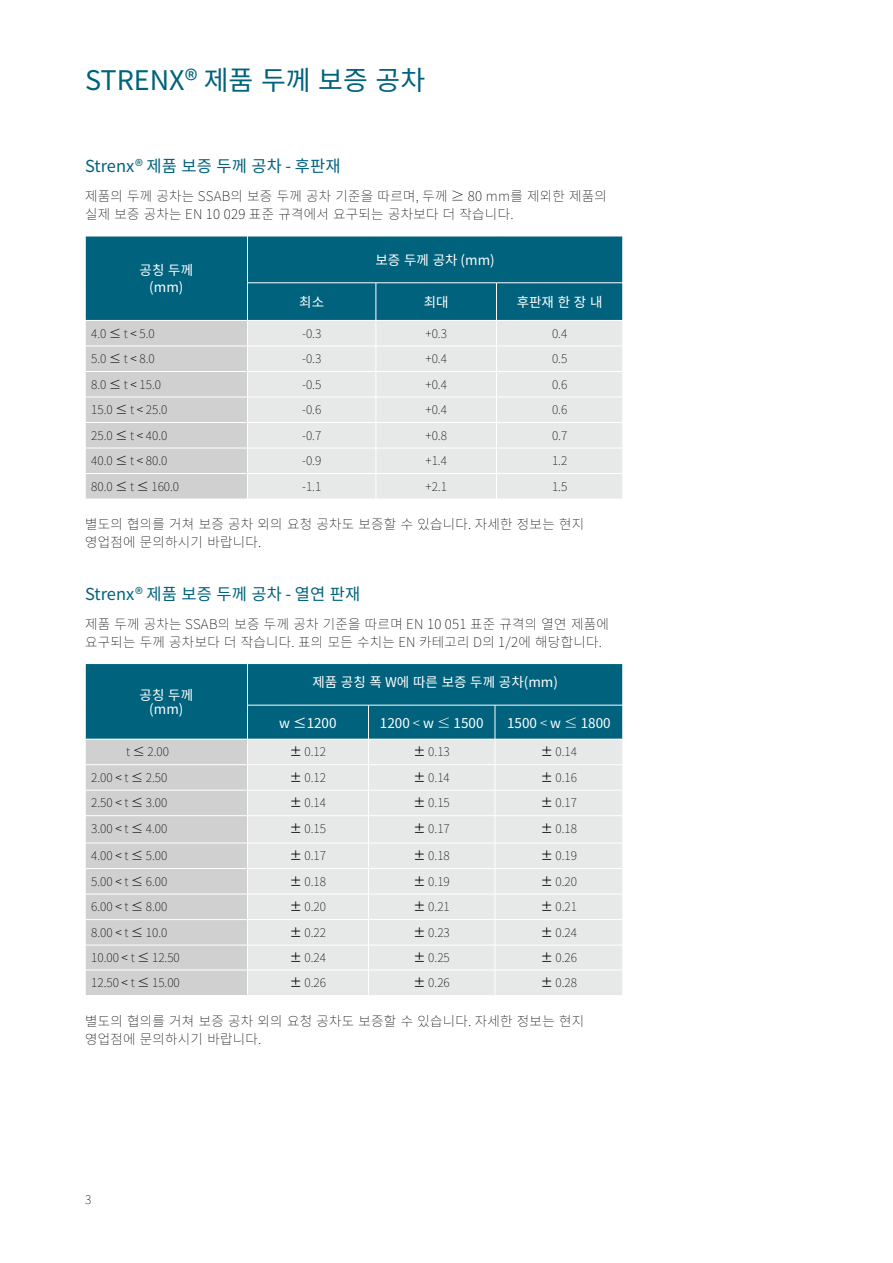
<style>
.page{position:relative;width:893px;height:1263px;background:#fff}
.page>*{position:absolute;margin:0;border:0;box-sizing:border-box;transform-origin:0 0}
.t1{font:27px "Noto Sans CJ Kkr";color:#00627d}
.t2{font:16.5px "Noto Sans CJ Kkr";color:#00627d}
.t3{font:100 13.5px/18px "Noto Sans CJ Kkr";letter-spacing:.02em;color:#000}
.t4{font:13.5px/16.2px "Noto Sans CJ Kkr";color:#fff;text-align:center}
.t5{font:100 12px "Noto Sans CJ Kkr";color:#000}
.s1{font-weight:300}
.s2{font-weight:400}
</style>
<div class="page">
<div style="left:86px;top:237px;width:536px;height:83px;background:#00627d"></div>
<div style="left:248px;top:321px;width:374px;height:178px;background:#e7e8e8"></div>
<hr style="left:247px;top:346px;width:129px;height:1px;background:#fff">
<hr style="left:376px;top:346px;width:120px;height:1px;background:#fff">
<hr style="left:496px;top:346px;width:127px;height:1px;background:#fff">
<hr style="left:247px;top:371px;width:129px;height:1px;background:#fff">
<hr style="left:376px;top:371px;width:120px;height:1px;background:#fff">
<hr style="left:496px;top:371px;width:127px;height:1px;background:#fff">
<hr style="left:247px;top:397px;width:129px;height:1px;background:#fff">
<hr style="left:376px;top:397px;width:120px;height:1px;background:#fff">
<hr style="left:496px;top:397px;width:127px;height:1px;background:#fff">
<hr style="left:247px;top:422px;width:129px;height:1px;background:#fff">
<hr style="left:376px;top:422px;width:120px;height:1px;background:#fff">
<hr style="left:496px;top:422px;width:127px;height:1px;background:#fff">
<hr style="left:247px;top:448px;width:129px;height:1px;background:#fff">
<hr style="left:376px;top:448px;width:120px;height:1px;background:#fff">
<hr style="left:496px;top:448px;width:127px;height:1px;background:#fff">
<hr style="left:247px;top:473px;width:129px;height:1px;background:#fff">
<hr style="left:376px;top:473px;width:120px;height:1px;background:#fff">
<hr style="left:496px;top:473px;width:127px;height:1px;background:#fff">
<hr style="left:247px;top:236px;width:1px;height:47px;background:#fff">
<div style="left:86px;top:320px;width:162px;height:179px;background:#d0d0d1"></div>
<hr style="left:247px;top:282px;width:129px;height:1px;background:#fff">
<hr style="left:247px;top:283px;width:1px;height:37px;background:#fff">
<hr style="left:496px;top:282px;width:127px;height:1px;background:#fff">
<hr style="left:376px;top:282px;width:120px;height:1px;background:#fff">
<hr style="left:376px;top:283px;width:1px;height:37px;background:#fff">
<hr style="left:496px;top:283px;width:1px;height:37px;background:#fff">
<svg style="left:376px;top:321px;width:1px;height:178px"></svg>
<svg style="left:496px;top:321px;width:1px;height:178px"></svg>
<svg style="left:85px;top:663px;width:538px;height:332px;background:#afc6cc"></svg>
<h1 class="t1" style="left:85px;top:64px;width:342px">STRENX® 제품 두께 보증 공차</h1>
<h2 class="t2" style="left:85px;top:157px;width:257px">Strenx® 제품 보증 두께 공차 - 후판재</h2>
<p class="t3" style="left:85px;top:187px;width:523px">제품의 두께 공차는 SSAB의 보증 두께 공차 기준을 따르며, 두께 ≥ 80 mm를 제외한 제품의 실제 보증 공차는 EN 10 029 표준 규격에서 요구되는 공차보다 더 작습니다.</p>
<p class="t4" style="left:140px;top:263px;width:55px">공칭 두께 (mm)</p>
<p class="t4" style="left:375px;top:252px;width:121px">보증 두께 공차 (mm)</p>
<p class="t4" style="left:299px;top:294px;width:26px">최소</p>
<p class="t4" style="left:424px;top:294px;width:26px">최대</p>
<p class="t4" style="left:517px;top:294px;width:87px">후판재 한 장 내</p>
<p class="t5" style="left:91px;top:326px;width:65px">4.0 <span class="s1">≤</span> t <span class="s1">&lt;</span> 5.0</p>
<p class="t5" style="left:302px;top:326px;width:21px">-0.3</p>
<p class="t5" style="left:425px;top:326px;width:23px">+0.3</p>
<p class="t5" style="left:552px;top:326px;width:17px">0.4</p>
<p class="t5" style="left:91px;top:352px;width:65px">5.0 <span class="s1">≤</span> t <span class="s1">&lt;</span> 8.0</p>
<p class="t5" style="left:302px;top:352px;width:21px">-0.3</p>
<p class="t5" style="left:425px;top:352px;width:23px">+0.4</p>
<p class="t5" style="left:552px;top:352px;width:17px">0.5</p>
<p class="t5" style="left:91px;top:377px;width:71px">8.0 <span class="s1">≤</span> t <span class="s1">&lt;</span> 15.0</p>
<p class="t5" style="left:302px;top:377px;width:21px">-0.5</p>
<p class="t5" style="left:425px;top:377px;width:23px">+0.4</p>
<p class="t5" style="left:552px;top:377px;width:17px">0.6</p>
<p class="t5" style="left:91px;top:403px;width:78px">15.0 <span class="s1">≤</span> t <span class="s1">&lt;</span> 25.0</p>
<p class="t5" style="left:302px;top:403px;width:21px">-0.6</p>
<p class="t5" style="left:425px;top:403px;width:23px">+0.4</p>
<p class="t5" style="left:552px;top:403px;width:17px">0.6</p>
<p class="t5" style="left:91px;top:429px;width:78px">25.0 <span class="s1">≤</span> t <span class="s1">&lt;</span> 40.0</p>
<p class="t5" style="left:302px;top:428px;width:21px">-0.7</p>
<p class="t5" style="left:425px;top:428px;width:23px">+0.8</p>
<p class="t5" style="left:552px;top:428px;width:17px">0.7</p>
<p class="t5" style="left:91px;top:454px;width:78px">40.0 <span class="s1">≤</span> t <span class="s1">&lt;</span> 80.0</p>
<p class="t5" style="left:302px;top:454px;width:21px">-0.9</p>
<p class="t5" style="left:425px;top:454px;width:23px">+1.4</p>
<p class="t5" style="left:552px;top:454px;width:17px">1.2</p>
<p class="t5" style="left:91px;top:480px;width:89px">80.0 <span class="s1">≤</span> t <span class="s1">≤</span> 160.0</p>
<p class="t5" style="left:302px;top:480px;width:21px">-1.1</p>
<p class="t5" style="left:425px;top:480px;width:23px">+2.1</p>
<p class="t5" style="left:552px;top:480px;width:17px">1.5</p>
<p class="t3" style="left:85px;top:516px;width:501px">별도의 협의를 거쳐 보증 공차 외의 요청 공차도 보증할 수 있습니다. 자세한 정보는 현지 영업점에 문의하시기 바랍니다.</p>
<h2 class="t2" style="left:85px;top:584px;width:277px">Strenx® 제품 보증 두께 공차 - 열연 판재</h2>
<p class="t3" style="left:85px;top:615px;width:525px">제품 두께 공차는 SSAB의 보증 두께 공차 기준을 따르며 EN 10 051 표준 규격의 열연 제품에 요구되는 두께 공차보다 더 작습니다. 표의 모든 수치는 EN 카테고리 D의 1/2에 해당합니다.</p>
<p class="t4" style="left:140px;top:688px;width:55px;line-height:14.4px">공칭 두께 (mm)</p>
<p class="t4" style="left:312px;top:674px;width:247px">제품 공칭 폭 W에 따른 보증 두께 공차(mm)</p>
<p class="t4" style="left:279px;top:715px;width:59px">w ≤1200</p>
<p class="t4" style="left:380px;top:715px;width:105px">1200 <span class="s1">&lt;</span> w <span class="s1">≤</span> 1500</p>
<p class="t4" style="left:507px;top:715px;width:105px">1500 <span class="s1">&lt;</span> w <span class="s1">≤</span> 1800</p>
<p class="t5" style="left:126px;top:745px;width:44px">t <span class="s1">≤</span> 2.00</p>
<p class="t5" style="left:290px;top:745px;width:38px"><span class="s2">±</span> 0.12</p>
<p class="t5" style="left:414px;top:745px;width:38px"><span class="s2">±</span> 0.13</p>
<p class="t5" style="left:541px;top:745px;width:38px"><span class="s2">±</span> 0.14</p>
<p class="t5" style="left:91px;top:771px;width:78px">2.00 <span class="s1">&lt;</span> t <span class="s1">≤</span> 2.50</p>
<p class="t5" style="left:290px;top:771px;width:38px"><span class="s2">±</span> 0.12</p>
<p class="t5" style="left:414px;top:771px;width:38px"><span class="s2">±</span> 0.14</p>
<p class="t5" style="left:541px;top:771px;width:38px"><span class="s2">±</span> 0.16</p>
<p class="t5" style="left:91px;top:796px;width:78px">2.50 <span class="s1">&lt;</span> t <span class="s1">≤</span> 3.00</p>
<p class="t5" style="left:290px;top:796px;width:38px"><span class="s2">±</span> 0.14</p>
<p class="t5" style="left:414px;top:796px;width:38px"><span class="s2">±</span> 0.15</p>
<p class="t5" style="left:541px;top:796px;width:38px"><span class="s2">±</span> 0.17</p>
<p class="t5" style="left:91px;top:822px;width:78px">3.00 <span class="s1">&lt;</span> t <span class="s1">≤</span> 4.00</p>
<p class="t5" style="left:290px;top:822px;width:38px"><span class="s2">±</span> 0.15</p>
<p class="t5" style="left:414px;top:822px;width:38px"><span class="s2">±</span> 0.17</p>
<p class="t5" style="left:541px;top:822px;width:38px"><span class="s2">±</span> 0.18</p>
<p class="t5" style="left:91px;top:849px;width:78px">4.00 <span class="s1">&lt;</span> t <span class="s1">≤</span> 5.00</p>
<p class="t5" style="left:290px;top:849px;width:38px"><span class="s2">±</span> 0.17</p>
<p class="t5" style="left:414px;top:849px;width:38px"><span class="s2">±</span> 0.18</p>
<p class="t5" style="left:541px;top:849px;width:38px"><span class="s2">±</span> 0.19</p>
<p class="t5" style="left:91px;top:874px;width:78px">5.00 <span class="s1">&lt;</span> t <span class="s1">≤</span> 6.00</p>
<p class="t5" style="left:290px;top:874px;width:38px"><span class="s2">±</span> 0.18</p>
<p class="t5" style="left:414px;top:874px;width:38px"><span class="s2">±</span> 0.19</p>
<p class="t5" style="left:541px;top:874px;width:38px"><span class="s2">±</span> 0.20</p>
<p class="t5" style="left:91px;top:900px;width:78px">6.00 <span class="s1">&lt;</span> t <span class="s1">≤</span> 8.00</p>
<p class="t5" style="left:290px;top:900px;width:38px"><span class="s2">±</span> 0.20</p>
<p class="t5" style="left:414px;top:900px;width:38px"><span class="s2">±</span> 0.21</p>
<p class="t5" style="left:541px;top:900px;width:38px"><span class="s2">±</span> 0.21</p>
<p class="t5" style="left:91px;top:925px;width:78px">8.00 <span class="s1">&lt;</span> t <span class="s1">≤</span> 10.0</p>
<p class="t5" style="left:290px;top:925px;width:38px"><span class="s2">±</span> 0.22</p>
<p class="t5" style="left:414px;top:925px;width:38px"><span class="s2">±</span> 0.23</p>
<p class="t5" style="left:541px;top:925px;width:38px"><span class="s2">±</span> 0.24</p>
<p class="t5" style="left:91px;top:951px;width:90px">10.00 <span class="s1">&lt;</span> t <span class="s1">≤</span> 12.50</p>
<p class="t5" style="left:290px;top:951px;width:38px"><span class="s2">±</span> 0.24</p>
<p class="t5" style="left:414px;top:951px;width:38px"><span class="s2">±</span> 0.25</p>
<p class="t5" style="left:541px;top:951px;width:38px"><span class="s2">±</span> 0.26</p>
<p class="t5" style="left:91px;top:976px;width:90px">12.50 <span class="s1">&lt;</span> t <span class="s1">≤</span> 15.00</p>
<p class="t5" style="left:290px;top:976px;width:38px"><span class="s2">±</span> 0.26</p>
<p class="t5" style="left:414px;top:976px;width:38px"><span class="s2">±</span> 0.26</p>
<p class="t5" style="left:541px;top:976px;width:38px"><span class="s2">±</span> 0.28</p>
<p class="t3" style="left:85px;top:1012px;width:501px">별도의 협의를 거쳐 보증 공차 외의 요청 공차도 보증할 수 있습니다. 자세한 정보는 현지 영업점에 문의하시기 바랍니다.</p>
<p class="t5" style="left:85px;top:1193px;width:8px">3</p>
</div>
